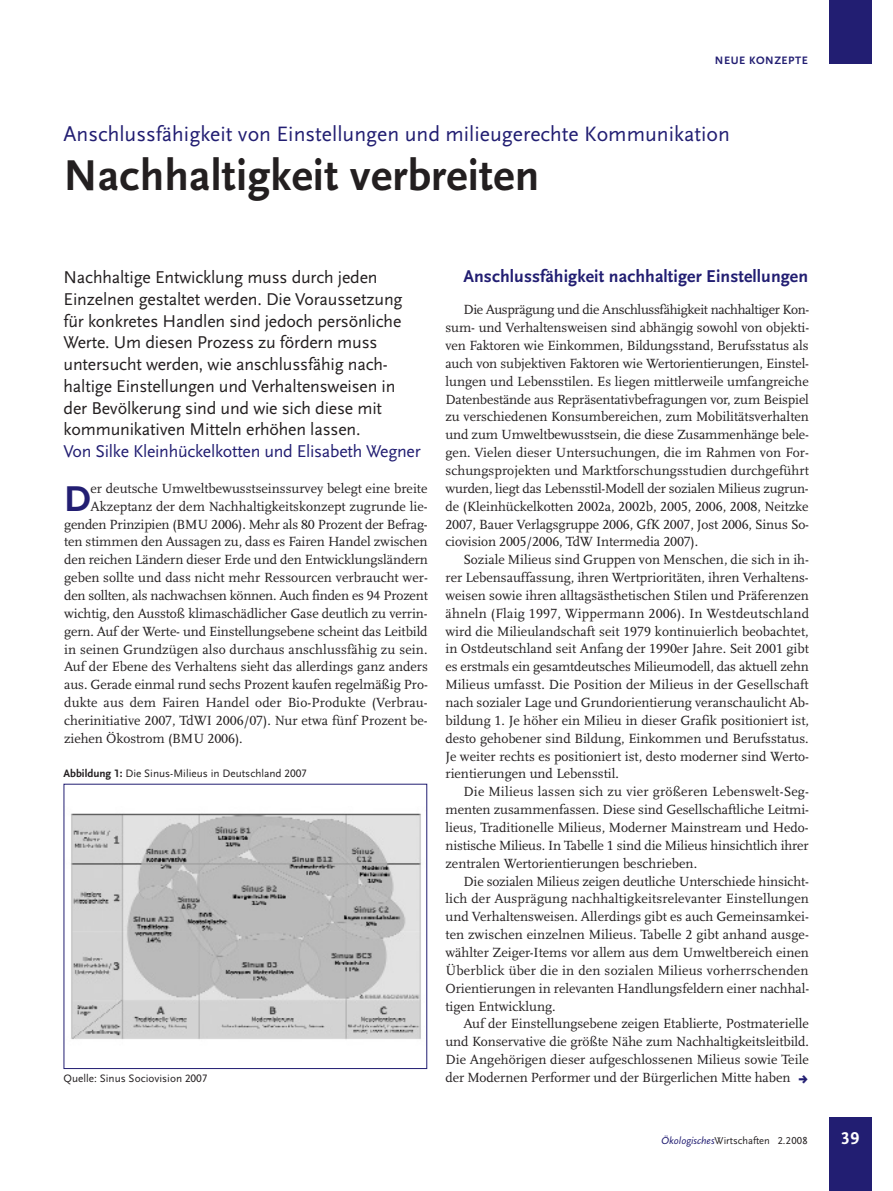
<style>
.page{position:relative;width:893px;height:1191px;background:#fff}
.page>*{position:absolute;margin:0;border:0;box-sizing:border-box;transform-origin:0 0}
.t1{font:700 45px "Scala Sans LF";letter-spacing:.005em;color:#231f20}
.t2{font:700 37.5px "Scala Sans LF";color:#221e72}
.t3{font:21.75px "Scala Sans LF";color:#221e72}
.t4{font:17.85px/21.8px "Scala Sans LF";letter-spacing:-.01em;color:#231f20}
.t5{font:700 17.85px "Scala Sans LF";letter-spacing:.005em;color:#221e72}
.t6{font:17.85px "Scala Sans LF";letter-spacing:-.015em;color:#221e72}
.t7{font:700 17.85px "Scala Sans LF";color:#fff}
.t8{font:13.8px/17.9px "Scala LF";letter-spacing:-.005em;color:#231f20;text-align:justify}
.t9{font:11.25px "Scala Sans LF";color:#231f20}
.t10{font:700 11.25px "Scala Sans LF";letter-spacing:.05em;color:#221e72}
.t11{font:10.5px "Scala Sans LF";color:#231f20}
.s1{font-weight:700}
.s2{font-style:italic;color:#221e72}
</style>
<div class="page">
<div style="left:829px;top:1px;width:42px;height:63px;background:#221e72"></div>
<div style="left:829px;top:1117px;width:42px;height:74px;background:#221e72"></div>
<img style="left:71px;top:813px;width:350px;height:227px">
<p class="t10" style="left:715px;top:56px;width:94px">NEUE KONZEPTE</p>
<h3 class="t3" style="left:64px;top:125px;width:668px">Anschlussfähigkeit von Einstellungen und milieugerechte Kommunikation</h3>
<h1 class="t1" style="left:64px;top:158px;width:477px">Nachhaltigkeit verbreiten</h1>
<p class="t4" style="left:64px;top:268px;width:341px">Nachhaltige Entwicklung muss durch jeden Einzelnen gestaltet werden. Die Voraussetzung für konkretes Handlen sind jedoch persönliche Werte. Um diesen Prozess zu fördern muss untersucht werden, wie anschlussfähig nach&shy;haltige Einstellungen und Verhaltensweisen in der Bevölkerung sind und wie sich diese mit kommunikativen Mitteln erhöhen lassen.</p>
<p class="t6" style="left:64px;top:444px;width:359px">Von Silke Kleinhückelkotten und Elisabeth Wegner</p>
<h2 class="t2" style="left:64px;top:484px;width:28px">D</h2>
<p class="t8" style="left:91px;top:480px;width:338px">er deutsche Umweltbewusstseinssurvey belegt eine breite</p>
<p class="t8" style="left:91px;top:498px;width:338px">Akzeptanz der dem Nachhaltigkeitskonzept zugrunde lie-</p>
<p class="t8" style="left:64px;top:516px;width:365px">genden Prinzipien (BMU 2006). Mehr als 80 Prozent der Befrag-</p>
<p class="t8" style="left:64px;top:534px;width:365px">ten stimmen den Aussagen zu, dass es Fairen Handel zwischen</p>
<p class="t8" style="left:64px;top:552px;width:365px">den reichen Ländern dieser Erde und den Entwicklungsländern</p>
<p class="t8" style="left:64px;top:570px;width:365px">geben sollte und dass nicht mehr Ressourcen verbraucht wer-</p>
<p class="t8" style="left:64px;top:588px;width:365px">den sollten, als nachwachsen können. Auch finden es 94 Prozent</p>
<p class="t8" style="left:64px;top:605px;width:365px">wichtig, den Ausstoß klimaschädlicher Gase deutlich zu verrin-</p>
<p class="t8" style="left:64px;top:623px;width:365px">gern. Auf der Werte- und Einstellungsebene scheint das Leitbild</p>
<p class="t8" style="left:64px;top:641px;width:365px">in seinen Grundzügen also durchaus anschlussfähig zu sein.</p>
<p class="t8" style="left:64px;top:659px;width:365px">Auf der Ebene des Verhaltens sieht das allerdings ganz anders</p>
<p class="t8" style="left:64px;top:677px;width:365px">aus. Gerade einmal rund sechs Prozent kaufen regelmäßig Pro-</p>
<p class="t8" style="left:64px;top:695px;width:365px">dukte aus dem Fairen Handel oder Bio-Produkte (Verbrau-</p>
<p class="t8" style="left:64px;top:712px;width:365px">cherinitiative 2007, TdWI 2006/07). Nur etwa fünf Prozent be-</p>
<p class="t8" style="left:64px;top:730px;width:180px">ziehen Ökostrom (BMU 2006).</p>
<p class="t9" style="left:64px;top:769px;width:245px"><span class="s1">Abbildung 1:</span> Die Sinus-Milieus in Deutschland 2007</p>
<p class="t9" style="left:64px;top:1074px;width:145px">Quelle: Sinus Sociovision 2007</p>
<p class="t5" style="left:463px;top:269px;width:346px">Anschlussfähigkeit nachhaltiger Einstellungen</p>
<p class="t8" style="left:445px;top:302px;width:365px;text-indent:18px">Die Ausprägung und die Anschlussfähigkeit nachhaltiger Kon&shy;sum- und Verhaltensweisen sind abhängig sowohl von objekti&shy;ven Faktoren wie Einkommen, Bildungsstand, Berufsstatus als auch von subjektiven Faktoren wie Wertorientierungen, Einstel&shy;lungen und Lebensstilen. Es liegen mittlerweile umfangreiche Datenbestände aus Repräsentativbefragungen vor, zum Beispiel zu verschiedenen Konsumbereichen, zum Mobilitätsverhalten und zum Umweltbewusstsein, die diese Zusammenhänge bele&shy;gen. Vielen dieser Untersuchungen, die im Rahmen von For&shy;schungsprojekten und Marktforschungsstudien durchgeführt wurden, liegt das Lebensstil-Modell der sozialen Milieus zugrun&shy;de (Kleinhückelkotten 2002a, 2002b, 2005, 2006, 2008, Neitzke 2007, Bauer Verlagsgruppe 2006, GfK 2007, Jost 2006, Sinus So&shy;ciovision 2005/2006, TdW Intermedia 2007).</p>
<p class="t8" style="left:445px;top:552px;width:365px;text-indent:18px">Soziale Milieus sind Gruppen von Menschen, die sich in ih&shy;rer Lebensauffassung, ihren Wertprioritäten, ihren Verhaltens&shy;weisen sowie ihren alltagsästhetischen Stilen und Präferenzen ähneln (Flaig 1997, Wippermann 2006). In Westdeutschland wird die Milieulandschaft seit 1979 kontinuierlich beobachtet, in Ostdeutschland seit Anfang der 1990er Jahre. Seit 2001 gibt es erstmals ein gesamtdeutsches Milieumodell, das aktuell zehn Milieus umfasst. Die Position der Milieus in der Gesellschaft nach sozialer Lage und Grundorientierung veranschaulicht Ab&shy;bildung 1. Je höher ein Milieu in dieser Grafik positioniert ist, desto gehobener sind Bildung, Einkommen und Berufsstatus.<br>Je weiter rechts es positioniert ist, desto moderner sind Werto&shy;rientierungen und Lebensstil.</p>
<p class="t8" style="left:445px;top:784px;width:365px;text-indent:18px">Die Milieus lassen sich zu vier größeren Lebenswelt-Seg&shy;menten zusammenfassen. Diese sind Gesellschaftliche Leitmi&shy;lieus, Traditionelle Milieus, Moderner Mainstream und Hedo&shy;nistische Milieus. In Tabelle 1 sind die Milieus hinsichtlich ihrer zentralen Wertorientierungen beschrieben.</p>
<p class="t8" style="left:445px;top:873px;width:365px;text-indent:18px">Die sozialen Milieus zeigen deutliche Unterschiede hinsicht&shy;lich der Ausprägung nachhaltigkeitsrelevanter Einstellungen und Verhaltensweisen. Allerdings gibt es auch Gemeinsamkei&shy;ten zwischen einzelnen Milieus. Tabelle 2 gibt anhand ausge&shy;wählter Zeiger-Items vor allem aus dem Umweltbereich einen Überblick über die in den sozialen Milieus vorherrschenden Orientierungen in relevanten Handlungsfeldern einer nachhal&shy;tigen Entwicklung.</p>
<p class="t8" style="left:445px;top:1016px;width:365px;text-indent:18px">Auf der Einstellungsebene zeigen Etablierte, Postmaterielle und Konservative die größte Nähe zum Nachhaltigkeitsleitbild.<br>Die Angehörigen dieser aufgeschlossenen Milieus sowie Teile der Modernen Performer und der Bürgerlichen Mitte haben</p>
<p class="t11" style="left:661px;top:1136px;width:148px"><span class="s2">Ökologisches</span>Wirtschaften 2.2008</p>
<p class="t7" style="left:841px;top:1130px;width:20px">39</p>
</div>
